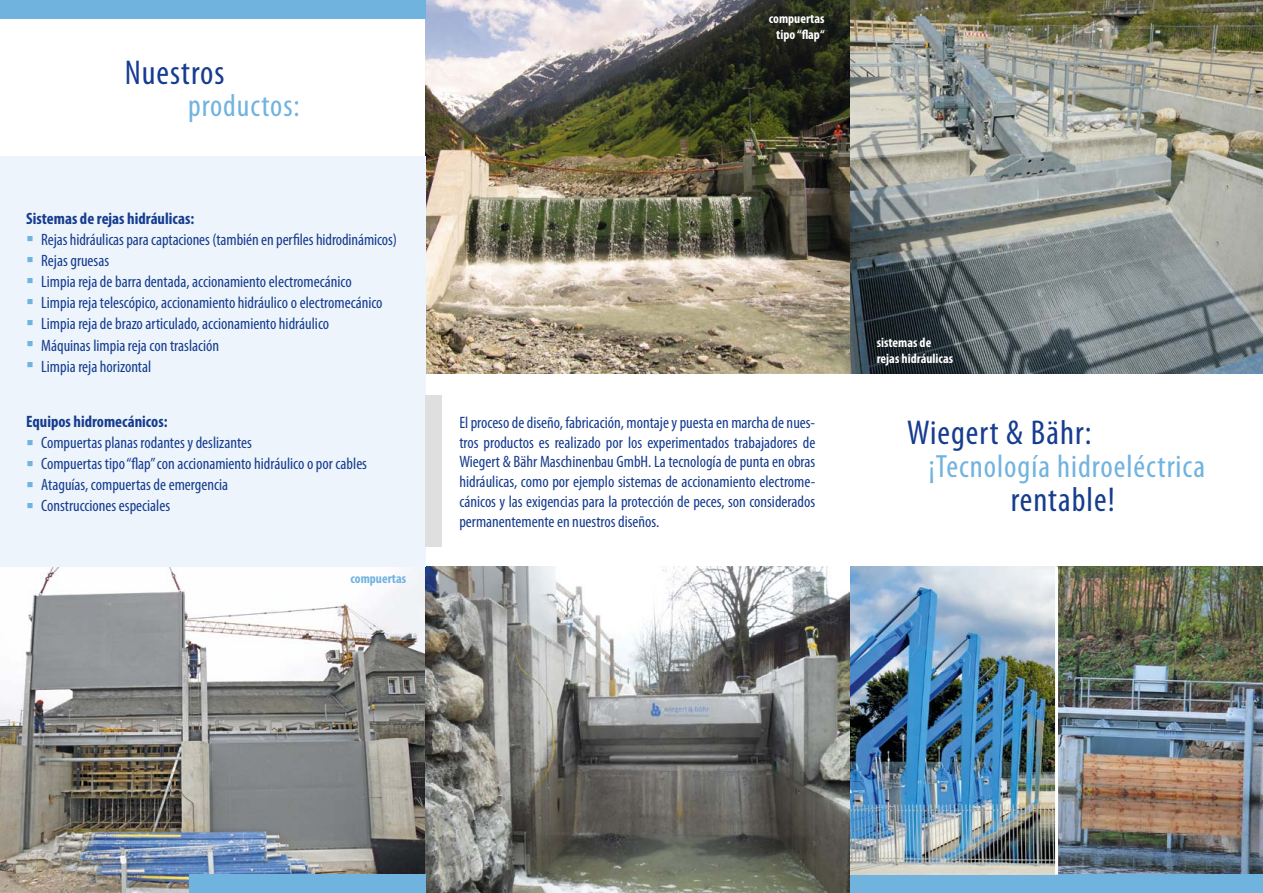
<style>
.page{position:relative;width:1263px;height:893px;background:#fff}
.page>*{position:absolute;margin:0;border:0;box-sizing:border-box;transform-origin:0 0}
.t1{font:condensed 34.65px "Myriad Pro";letter-spacing:.03em;color:#153c8f}
.t2{font:condensed 32.25px "Myriad Pro";letter-spacing:.03em;color:#71b3df}
.t3{font:condensed 31.65px "Myriad Pro";letter-spacing:.03em;color:#71b3df}
.t4{font:condensed 16.5px/19.8px "Myriad Pro";color:#153c8f;text-align:justify}
.t5{font:700 condensed 16.5px "Myriad Pro";color:#153c8f}
.t6{font:700 condensed 13.5px/16.2px "Myriad Pro";color:#fff;text-align:center}
.t7{font:700 condensed 13.5px "Myriad Pro";color:#71b3df}
.s1{font-family:"Arial Narrow";font-stretch:normal;font-size:22.5px;color:#71b3df}
</style>
<div class="page">
<img style="left:0;top:567px;width:850px;height:326px">
<img style="left:425px;top:0;width:838px;height:374px">
<div style="left:0;top:0;width:425px;height:18px;background:#71b3df"></div>
<div style="left:0;top:156px;width:425px;height:411px;background:#edf4fb"></div>
<img style="left:850px;top:567px;width:413px;height:307px">
<div style="left:189px;top:874px;width:236px;height:19px;background:#71b3df"></div>
<div style="left:850px;top:874px;width:413px;height:19px;background:#71b3df"></div>
<div style="left:425px;top:395px;width:17px;height:152px;background:#dfdfe0"></div>
<hr style="left:1055px;top:567px;width:3px;height:307px;background:#fff">
<h1 class="t1" style="left:125px;top:52px;width:101px">Nuestros</h1>
<h3 class="t3" style="left:188px;top:87px;width:113px">productos:</h3>
<p class="t5" style="left:26px;top:208px;width:170px">Sistemas de rejas hidráulicas:</p>
<p class="t4" style="left:26px;top:229px;width:372px"><span class="s1">▪</span> Rejas hidráulicas para captaciones (también en perfiles hidrodinámicos)</p>
<p class="t4" style="left:26px;top:250px;width:84px"><span class="s1">▪</span> Rejas gruesas</p>
<p class="t4" style="left:26px;top:271px;width:327px"><span class="s1">▪</span> Limpia reja de barra dentada, accionamiento electromecánico</p>
<p class="t4" style="left:26px;top:292px;width:358px"><span class="s1">▪</span> Limpia reja telescópico, accionamiento hidráulico o electromecánico</p>
<p class="t4" style="left:26px;top:313px;width:304px"><span class="s1">▪</span> Limpia reja de brazo articulado, accionamiento hidráulico</p>
<p class="t4" style="left:26px;top:335px;width:194px"><span class="s1">▪</span> Máquinas limpia reja con traslación</p>
<p class="t4" style="left:26px;top:356px;width:127px"><span class="s1">▪</span> Limpia reja horizontal</p>
<p class="t5" style="left:26px;top:411px;width:143px">Equipos hidromecánicos:</p>
<p class="t4" style="left:26px;top:432px;width:227px"><span class="s1">▪</span> Compuertas planas rodantes y deslizantes</p>
<p class="t4" style="left:26px;top:453px;width:342px"><span class="s1">▪</span> Compuertas tipo “flap” con accionamiento hidráulico o por cables</p>
<p class="t4" style="left:26px;top:474px;width:203px"><span class="s1">▪</span> Ataguías, compuertas de emergencia</p>
<p class="t4" style="left:26px;top:495px;width:145px"><span class="s1">▪</span> Construcciones especiales</p>
<p class="t7" style="left:351px;top:570px;width:57px">compuertas</p>
<p class="t6" style="left:769px;top:10px;width:57px">compuertas tipo “flap“</p>
<p class="t4" style="left:459px;top:412px;width:357px">El proceso de diseño, fabricación, montaje y puesta en marcha de nues&shy;tros productos es realizado por los experimentados trabajadores de Wiegert &amp; Bähr Maschinenbau GmbH. La tecnología de punta en obras hidráulicas, como por ejemplo sistemas de accionamiento electrome&shy;cánicos y las exigencias para la protección de peces, son considerados permanentemente en nuestros diseños.</p>
<p class="t6" style="left:877px;top:334px;width:78px;text-align:left">sistemas de rejas hidráulicas</p>
<h1 class="t1" style="left:907px;top:412px;width:186px">Wiegert &amp; Bähr:</h1>
<h2 class="t2" style="left:928px;top:447px;width:278px">¡Tecnología hidroeléctrica</h2>
<h1 class="t1" style="left:1011px;top:479px;width:106px">rentable!</h1>
</div>
